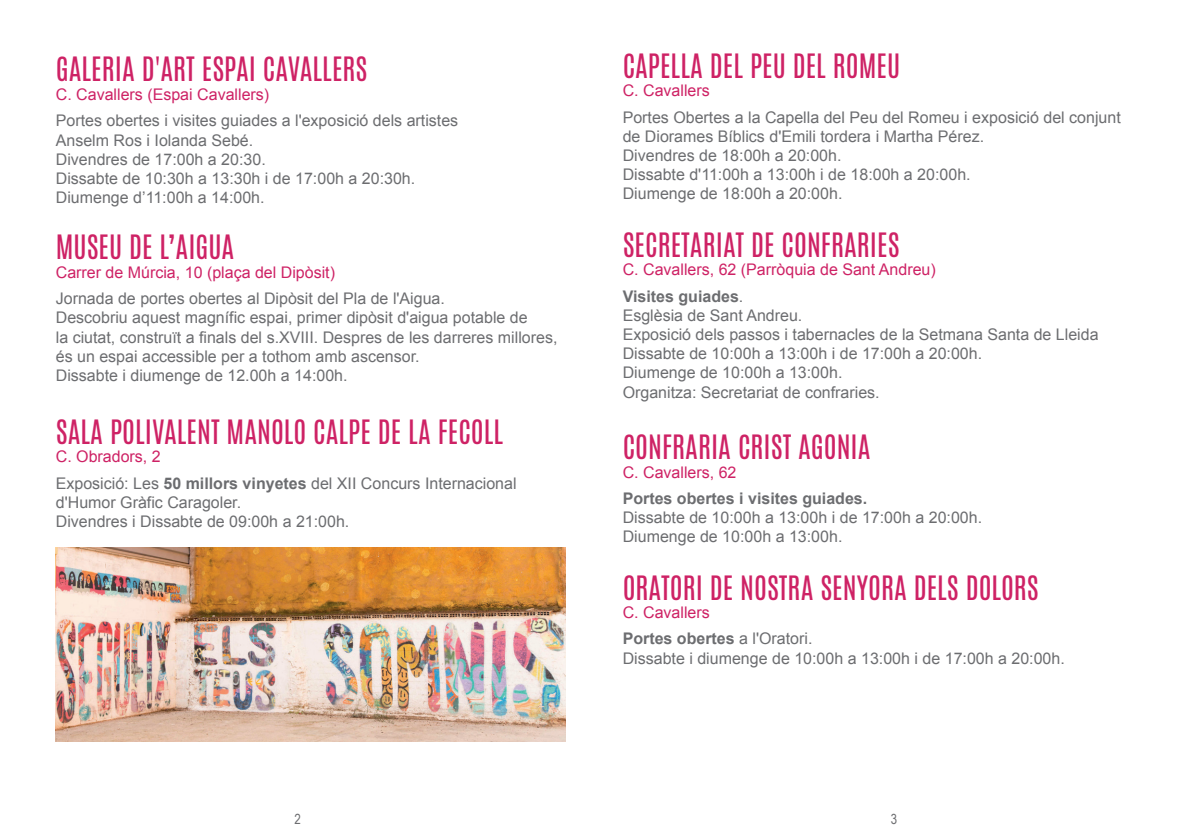
<style>
.page{position:relative;width:1191px;height:840px;background:#fff}
.page>*{position:absolute;margin:0;border:0;box-sizing:border-box;transform-origin:0 0}
.t1{font:28px "Antonio";color:#ce2265}
.t2{font:16px/19.2px "Arial";color:#6c6d70}
.t3{font:16px "Arial";color:#ce2265}
.t4{font:700 16px "Arial";color:#6c6d70}
.t5{font:14px "Arial Narrow";color:#6c6d70}
.s1{font-weight:700}
</style>
<div class="page">
<img style="left:55px;top:547px;width:510px;height:194px">
<h1 class="t1" style="left:56px;top:49px;width:313px">GALERIA D'ART ESPAI CAVALLERS</h1>
<p class="t3" style="left:56px;top:84px;width:215px">C. Cavallers (Espai Cavallers)</p>
<p class="t2" style="left:56px;top:111px;width:404px">Portes obertes i visites guiades a l'exposició dels artistes Anselm Ros i Iolanda Sebé.<br>Divendres de 17:00h a 20:30.<br>Dissabte de 10:30h a 13:30h i de 17:00h a 20:30h.<br>Diumenge d’11:00h a 14:00h.</p>
<h1 class="t1" style="left:56px;top:226px;width:180px">MUSEU DE L’AIGUA</h1>
<p class="t3" style="left:56px;top:262px;width:281px">Carrer de Múrcia, 10 (plaça del Dipòsit)</p>
<p class="t2" style="left:56px;top:289px;width:503px">Jornada de portes obertes al Dipòsit del Pla de l'Aigua.<br>Descobriu aquest magnífic espai, primer dipòsit d'aigua potable de<br>la ciutat, construït a finals del s.XVIII. Despres de les darreres millores, és un espai accessible per a tothom amb ascensor.<br>Dissabte i diumenge de 12.00h a 14:00h.</p>
<h1 class="t1" style="left:56px;top:411px;width:449px">SALA POLIVALENT MANOLO CALPE DE LA FECOLL</h1>
<p class="t3" style="left:56px;top:446px;width:106px">C. Obradors, 2</p>
<p class="t2" style="left:56px;top:473px;width:462px">Exposició: Les <span class="s1">50 millors vinyetes</span> del XII Concurs Internacional d'Humor Gràfic Caragoler.<br>Divendres i Dissabte de 09:00h a 21:00h.</p>
<h1 class="t1" style="left:622px;top:45px;width:279px">CAPELLA DEL PEU DEL ROMEU</h1>
<p class="t3" style="left:622px;top:80px;width:89px">C. Cavallers</p>
<p class="t2" style="left:622px;top:107px;width:499px">Portes Obertes a la Capella del Peu del Romeu i exposició del conjunt de Diorames Bíblics d'Emili tordera i Martha Pérez.<br>Divendres de 18:00h a 20:00h.<br>Dissabte d'11:00h a 13:00h i de 18:00h a 20:00h.<br>Diumenge de 18:00h a 20:00h.</p>
<h1 class="t1" style="left:622px;top:224px;width:278px">SECRETARIAT DE CONFRARIES</h1>
<p class="t3" style="left:622px;top:259px;width:315px">C. Cavallers, 62 (Parròquia de Sant Andreu)</p>
<p class="t2" style="left:622px;top:286px;width:477px"><span class="s1">Visites guiades</span>.<br>Esglèsia de Sant Andreu.<br>Exposició dels passos i tabernacles de la Setmana Santa de Lleida Dissabte de 10:00h a 13:00h i de 17:00h a 20:00h.<br>Diumenge de 10:00h a 13:00h.<br>Organitza: Secretariat de confraries.</p>
<h1 class="t1" style="left:622px;top:426px;width:249px">CONFRARIA CRIST AGONIA</h1>
<p class="t3" style="left:622px;top:461px;width:115px">C. Cavallers, 62</p>
<p class="t4" style="left:622px;top:487px;width:246px">Portes obertes i visites guiades.</p>
<p class="t2" style="left:622px;top:507px;width:361px">Dissabte de 10:00h a 13:00h i de 17:00h a 20:00h.<br>Diumenge de 10:00h a 13:00h.</p>
<h1 class="t1" style="left:622px;top:566px;width:418px">ORATORI DE NOSTRA SENYORA DELS DOLORS</h1>
<p class="t3" style="left:622px;top:601px;width:89px">C. Cavallers</p>
<p class="t2" style="left:622px;top:629px;width:444px"><span class="s1">Portes obertes</span> a l'Oratori.<br>Dissabte i diumenge de 10:00h a 13:00h i de 17:00h a 20:00h.</p>
<p class="t5" style="left:294px;top:807px;width:8px">2</p>
<p class="t5" style="left:890px;top:807px;width:8px">3</p>
</div>
